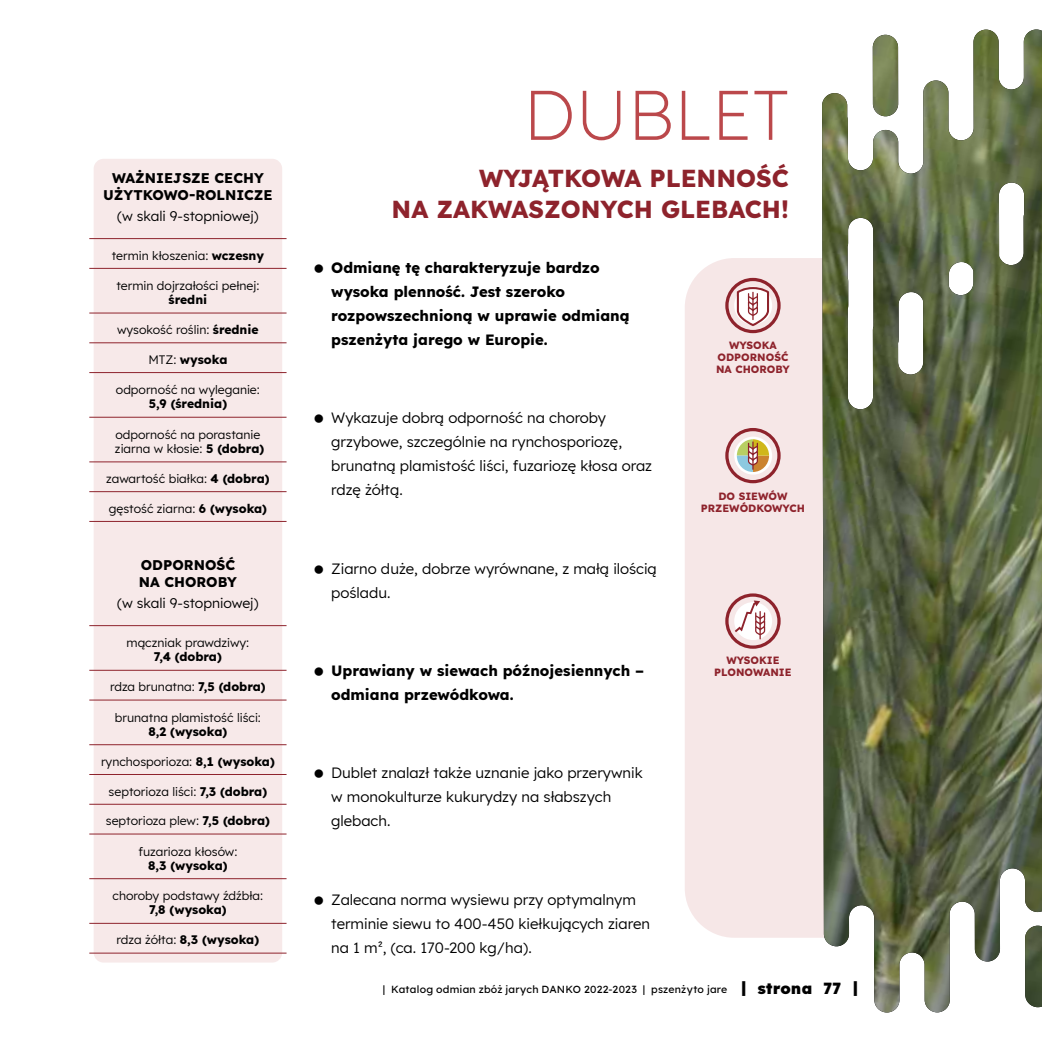
<style>
.page{position:relative;width:1042px;height:1042px;background:#fff}
.page>*{position:absolute;margin:0;border:0;box-sizing:border-box;transform-origin:0 0}
.t1{font:300 70px "Lexend";color:#bb484b}
.t2{font:700 24.5px/31.5px "Lexend";color:#8e232c;text-align:right}
.t3{font:14.88px/24px "Lexend";color:#000}
.t4{font:700 14.88px/24px "Lexend";color:#000}
.t5{font:700 14px/16.8px "Lexend";color:#000;text-align:center}
.t6{font:14px "Lexend";color:#000}
.t7{font:12.25px/14px "Lexend";color:#000}
.t8{font:700 12.25px "Lexend";color:#000}
.t9{font:500 10.5px "Lexend";letter-spacing:.025em;color:#000}
.t10{font:700 10.5px/12.2px "Lexend";color:#8e232c;text-align:center}
.s1{font-weight:700}
.s2{font-weight:400}
.s3{font-weight:800;font-size:15.75px}
</style>
<div class="page">
<div style="left:685px;top:258px;width:137px;height:680px;background:#f6e7e7"></div>
<div style="left:94px;top:159px;width:188px;height:803px;background:#f7e9e9;border-radius:10px"></div>
<img style="left:822px;top:29px;width:220px;height:983px">
<hr style="left:89px;top:625px;width:197px;height:1px;background:#8e232c">
<hr style="left:89px;top:670px;width:197px;height:1px;background:#8e232c">
<hr style="left:89px;top:699px;width:197px;height:1px;background:#8e232c">
<hr style="left:89px;top:744px;width:197px;height:1px;background:#8e232c">
<hr style="left:89px;top:774px;width:197px;height:1px;background:#8e232c">
<hr style="left:89px;top:804px;width:197px;height:1px;background:#8e232c">
<hr style="left:89px;top:833px;width:197px;height:1px;background:#8e232c">
<hr style="left:89px;top:878px;width:197px;height:1px;background:#8e232c">
<hr style="left:89px;top:923px;width:197px;height:1px;background:#8e232c">
<hr style="left:89px;top:952px;width:197px;height:1px;background:#8e232c">
<hr style="left:89px;top:238px;width:197px;height:1px;background:#8e232c">
<hr style="left:89px;top:268px;width:197px;height:1px;background:#8e232c">
<hr style="left:89px;top:313px;width:197px;height:1px;background:#8e232c">
<hr style="left:89px;top:342px;width:197px;height:1px;background:#8e232c">
<hr style="left:89px;top:372px;width:197px;height:1px;background:#8e232c">
<hr style="left:89px;top:417px;width:197px;height:1px;background:#8e232c">
<hr style="left:89px;top:461px;width:197px;height:1px;background:#8e232c">
<hr style="left:89px;top:491px;width:197px;height:1px;background:#8e232c">
<hr style="left:89px;top:521px;width:197px;height:1px;background:#8e232c">
<svg style="left:725px;top:278px;width:55px;height:55px"></svg>
<svg style="left:725px;top:428px;width:55px;height:55px;background:#d3b4a6"></svg>
<svg style="left:725px;top:593px;width:55px;height:56px"></svg>
<p class="t5" style="left:103px;top:168px;width:171px">WAŻNIEJSZE CECHY<br>UŻYTKOWO-ROLNICZE</p>
<p class="t6" style="left:117px;top:206px;width:143px">(w skali 9-stopniowej)</p>
<p class="t7" style="left:112px;top:247px;width:154px">termin kłoszenia: <span class="s1">wczesny</span></p>
<p class="t7" style="left:116px;top:278px;width:145px">termin dojrzałości pełnej:</p>
<p class="t8" style="left:169px;top:290px;width:40px">średni</p>
<p class="t7" style="left:117px;top:322px;width:143px">wysokość roślin: <span class="s1">średnie</span></p>
<p class="t8" style="left:148px;top:350px;width:81px"><span class="s2">MTZ:</span> wysoka</p>
<p class="t7" style="left:116px;top:382px;width:145px">odporność na wyleganie:</p>
<p class="t8" style="left:149px;top:394px;width:80px">5,9 (średnia)</p>
<p class="t7" style="left:115px;top:426px;width:151px">odporność na porastanie ziarna w kłosie: <span class="s1">5 (dobra)</span></p>
<p class="t7" style="left:106px;top:471px;width:165px">zawartość białka: <span class="s1">4 (dobra)</span></p>
<p class="t7" style="left:109px;top:500px;width:160px">gęstość ziarna: <span class="s1">6 (wysoka)</span></p>
<p class="t5" style="left:139px;top:555px;width:100px;text-align:left">ODPORNOŚĆ<br>NA CHOROBY</p>
<p class="t6" style="left:117px;top:593px;width:143px">(w skali 9-stopniowej)</p>
<p class="t7" style="left:126px;top:635px;width:124px">mączniak prawdziwy:</p>
<p class="t8" style="left:154px;top:647px;width:69px">7,4 (dobra)</p>
<p class="t7" style="left:110px;top:679px;width:157px">rdza brunatna: <span class="s1">7,5 (dobra)</span></p>
<p class="t7" style="left:115px;top:709px;width:148px">brunatna plamistość liści:</p>
<p class="t8" style="left:149px;top:721px;width:80px">8,2 (wysoka)</p>
<p class="t7" style="left:101px;top:753px;width:175px">rynchosporioza: <span class="s1">8,1 (wysoka)</span></p>
<p class="t7" style="left:109px;top:783px;width:160px">septorioza liści: <span class="s1">7,3 (dobra)</span></p>
<p class="t7" style="left:106px;top:813px;width:166px">septorioza plew: <span class="s1">7,5 (dobra)</span></p>
<p class="t7" style="left:138px;top:843px;width:101px">fuzarioza kłosów:</p>
<p class="t8" style="left:148px;top:855px;width:81px">8,3 (wysoka)</p>
<p class="t7" style="left:113px;top:888px;width:152px">choroby podstawy źdźbła:</p>
<p class="t8" style="left:149px;top:900px;width:79px">7,8 (wysoka)</p>
<p class="t8" style="left:117px;top:930px;width:144px"><span class="s2">rdza żółta:</span> 8,3 (wysoka)</p>
<h1 class="t1" style="left:523px;top:65px;width:267px">DUBLET</h1>
<h2 class="t2" style="left:391px;top:161px;width:399px">WYJĄTKOWA PLENNOŚĆ<br>NA ZAKWASZONYCH GLEBACH!</h2>
<p class="t4" style="left:331px;top:254px;width:300px">Odmianę tę charakteryzuje bardzo wysoka plenność. Jest szeroko rozpowszechnioną w uprawie odmianą pszenżyta jarego w Europie.</p>
<p class="t3" style="left:331px;top:405px;width:322px">Wykazuje dobrą odporność na choroby grzybowe, szczególnie na rynchosporiozę, brunatną plamistość liści, fuzariozę kłosa oraz rdzę żółtą.</p>
<p class="t3" style="left:331px;top:555px;width:327px">Ziarno duże, dobrze wyrównane, z małą ilością pośladu.</p>
<p class="t4" style="left:331px;top:657px;width:314px">Uprawiany w siewach późnojesiennych – odmiana przewódkowa.</p>
<p class="t3" style="left:331px;top:760px;width:313px">Dublet znalazł także uznanie jako przerywnik w monokulturze kukurydzy na słabszych glebach.</p>
<p class="t3" style="left:331px;top:886px;width:320px">Zalecana norma wysiewu przy optymalnym terminie siewu to 400-450 kiełkujących ziaren na 1 m², (ca. 170-200 kg/ha).</p>
<p class="t10" style="left:716px;top:338px;width:75px">WYSOKA<br>ODPORNOŚĆ<br>NA CHOROBY</p>
<p class="t10" style="left:701px;top:489px;width:106px">DO SIEWÓW<br>PRZEWÓDKOWYCH</p>
<p class="t10" style="left:714px;top:653px;width:79px">WYSOKIE<br>PLONOWANIE</p>
<p class="t9" style="left:383px;top:982px;width:477px">| Katalog odmian zbóż jarych DANKO 2022-2023 | pszenżyto jare <span class="s3">| strona 77 |</span></p>
</div>
